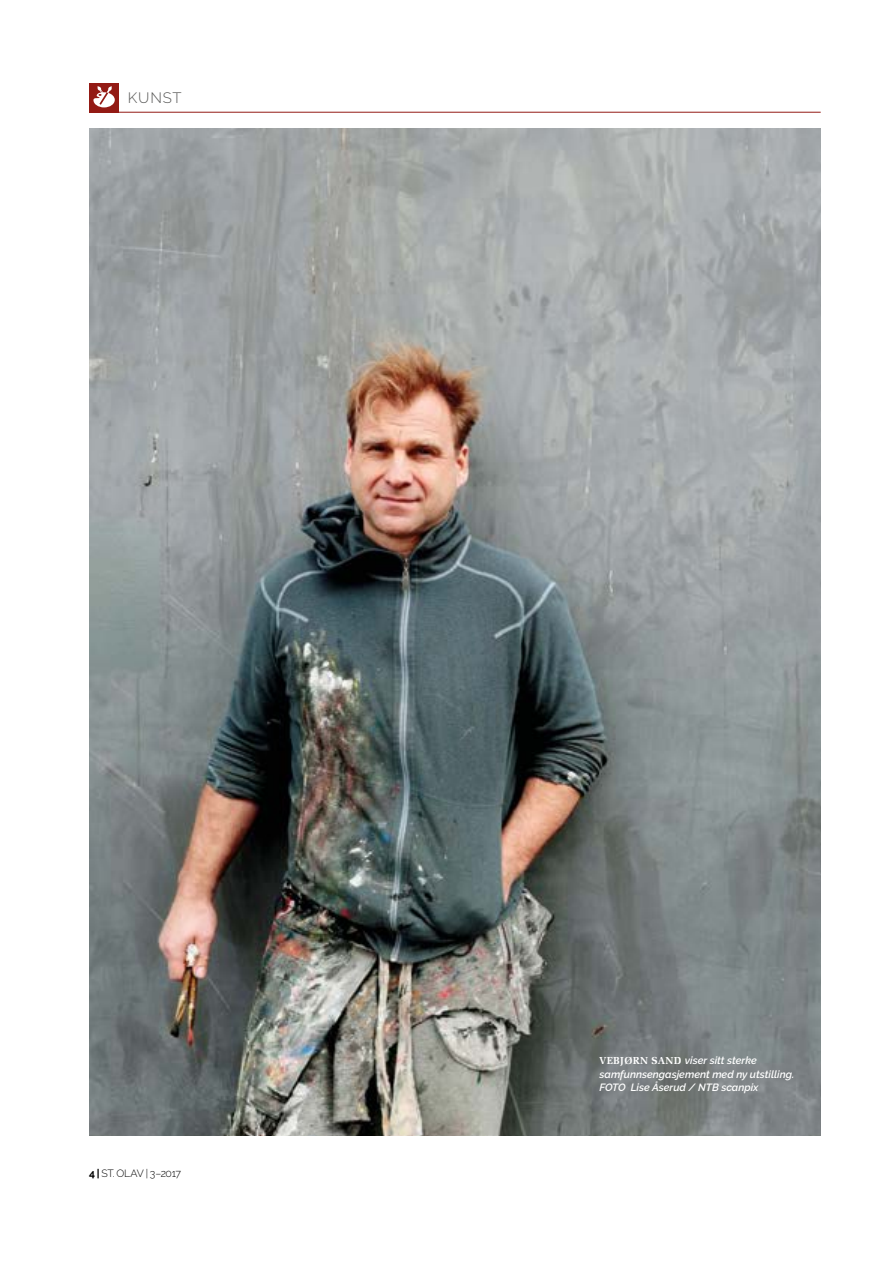
<style>
.page{position:relative;width:893px;height:1263px;background:#fff}
.page>*{position:absolute;margin:0;border:0;box-sizing:border-box;transform-origin:0 0}
.t1{font:300 15px "Raleway";letter-spacing:.05em;color:#575756}
.t2{font:italic 600 10.5px/13.5px "Raleway";color:#fff}
.t3{font:300 10.5px "Raleway";letter-spacing:-.03em;color:#000}
.s1{font-weight:700}
.s2{font-family:"URW Latino TCAT";font-weight:700;font-style:normal}
</style>
<div class="page">
<img style="left:89px;top:129px;width:732px;height:1006px">
<div style="left:89px;top:83px;width:30px;height:29px;background:#931a14"></div>
<svg style="left:93px;top:86px;width:22px;height:21px"></svg>
<hr style="left:89px;top:112px;width:732px;height:1px;background:#931a14">
<h1 class="t1" style="left:128px;top:89px;width:55px">KUNST</h1>
<p class="t3" style="left:89px;top:1167px;width:93px"><span class="s1">4 |</span> ST. OLAV | 3–2017</p>
<p class="t2" style="left:600px;top:1054px;width:196px"><span class="s2">VEBJØRN SAND</span> viser sitt sterke samfunnsengasjement med ny utstilling.<br>FOTO Lise Åserud / NTB scanpix</p>
</div>
